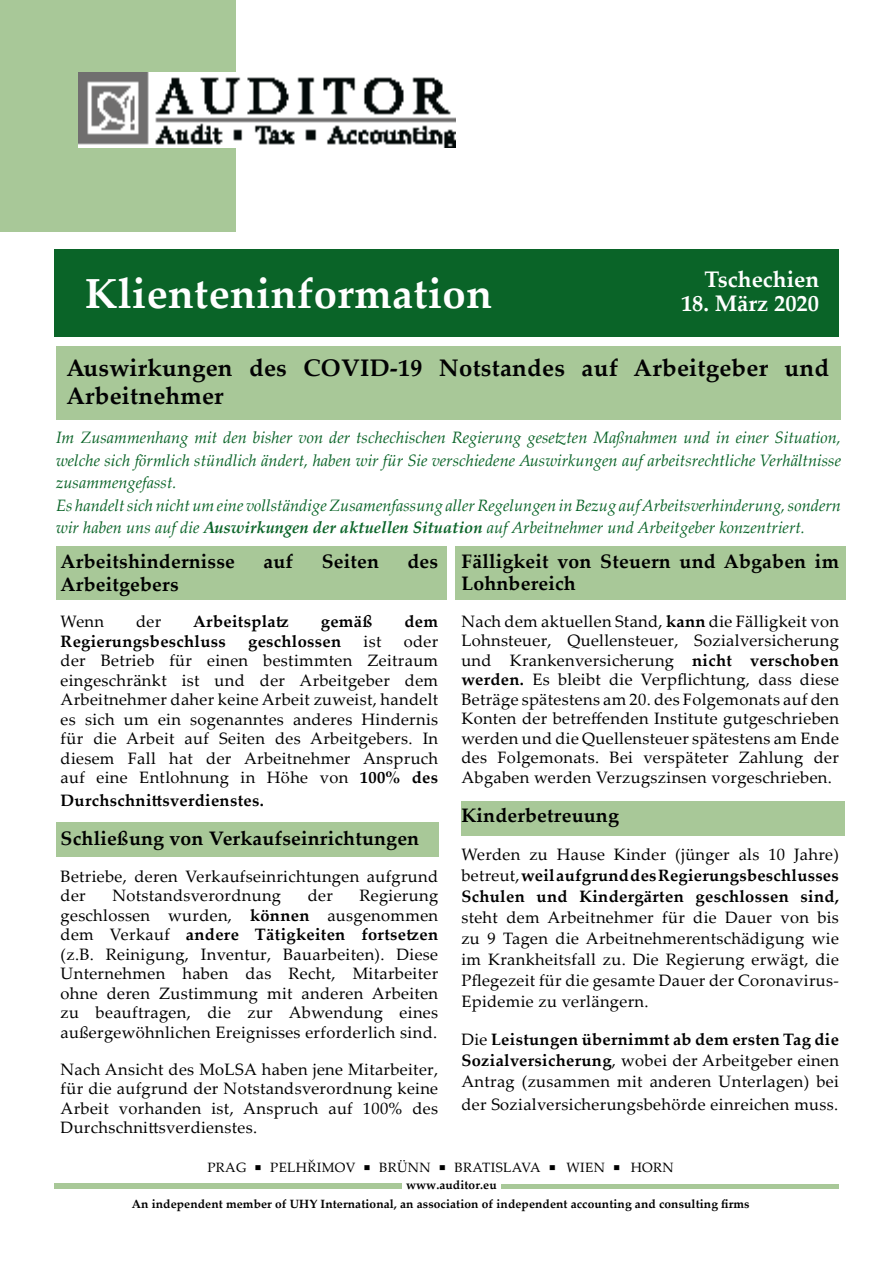
<style>
.page{position:relative;width:893px;height:1263px;background:#fff}
.page>*{position:absolute;margin:0;border:0;box-sizing:border-box;transform-origin:0 0}
.t1{font:700 42px "Palatino Linotype";letter-spacing:.01em;color:#fff}
.t2{font:700 24px/28.5px "Palatino Linotype";letter-spacing:.01em;color:#020203}
.t3{font:700 22.5px "Palatino Linotype";color:#fff}
.t4{font:700 19.5px/22.5px "Palatino Linotype";letter-spacing:.01em;color:#000}
.t5{font:16.5px/19.5px "Palatino Linotype";letter-spacing:.02em;color:#000;text-align:justify}
.t6{font:italic 16.5px/22.5px "Palatino Linotype";color:#0a6428}
.t7{font:700 16.5px/21px "Palatino Linotype";letter-spacing:.02em;color:#000;text-align:justify}
.t8{font:13.5px "Palatino Linotype";letter-spacing:.025em;color:#000}
.t9{font:700 12px/19px "Palatino Linotype";letter-spacing:.01em;color:#000}
.s1{font-weight:700}
.s2{font-weight:400}
.s3{font-size:22.5px}
</style>
<div class="page">
<div style="left:54px;top:250px;width:785px;height:87px;background:#0a6428"></div>
<div style="left:56px;top:546px;width:390px;height:54px;background:#a8c898"></div>
<div style="left:56px;top:822px;width:382px;height:35px;background:#a8c898"></div>
<div style="left:461px;top:801px;width:384px;height:35px;background:#a8c898"></div>
<div style="left:455px;top:546px;width:390px;height:54px;background:#a8c898"></div>
<div style="left:56px;top:347px;width:785px;height:73px;background:#a8c898"></div>
<div style="left:54px;top:1184px;width:347px;height:5px;background:#a8c898"></div>
<div style="left:501px;top:1184px;width:338px;height:5px;background:#a8c898"></div>
<div style="left:0;top:0;width:235px;height:232px;background:#a8c898"></div>
<img style="left:79px;top:73px;width:377px;height:75px">
<h1 class="t1" style="left:85px;top:264px;width:408px">Klienteninformation</h1>
<h3 class="t3" style="left:704px;top:263px;width:116px">Tschechien</h3>
<h3 class="t3" style="left:681px;top:287px;width:140px">18. März 2020</h3>
<h2 class="t2" style="left:66px;top:353px;width:764px">Auswirkungen des COVID-19 Notstandes auf Arbeitgeber und<br>Arbeitnehmer</h2>
<p class="t6" style="left:56px;top:425px;width:786px">Im Zusammenhang mit den bisher von der tschechischen Regierung gesetzten Maßnahmen und in einer Situation, welche sich förmlich stündlich ändert, haben wir für Sie verschiedene Auswirkungen auf arbeitsrechtliche Verhältnisse zusammengefasst.<br>Es handelt sich nicht um eine vollständige Zusamenfassung aller Regelungen in Bezug auf Arbeitsverhinderung, sondern wir haben uns auf die <span class="s1">Auswirkungen der aktuellen Situation</span> auf Arbeitnehmer und Arbeitgeber konzentriert.</p>
<p class="t4" style="left:61px;top:550px;width:176px">Arbeitshindernisse</p>
<p class="t4" style="left:264px;top:550px;width:31px">auf</p>
<p class="t4" style="left:322px;top:550px;width:59px">Seiten</p>
<p class="t4" style="left:407px;top:550px;width:32px">des</p>
<p class="t4" style="left:61px;top:572px;width:120px">Arbeitgebers</p>
<p class="t5" style="left:61px;top:611px;width:45px">Wenn</p>
<p class="t5" style="left:136px;top:611px;width:27px">der</p>
<p class="t7" style="left:193px;top:611px;width:97px">Arbeitsplatz</p>
<p class="t7" style="left:321px;top:611px;width:53px">gemäß</p>
<p class="t7" style="left:405px;top:611px;width:35px">dem</p>
<p class="t7" style="left:61px;top:630px;width:167px">Regierungsbeschluss</p>
<p class="t7" style="left:248px;top:630px;width:95px">geschlossen</p>
<p class="t5" style="left:364px;top:631px;width:19px">ist</p>
<p class="t5" style="left:61px;top:631px;width:379px;text-indent:343px">oder der Betrieb für einen bestimmten Zeitraum eingeschränkt ist und der Arbeitgeber dem Arbeitnehmer daher keine Arbeit zuweist, handelt es sich um ein sogenanntes anderes Hindernis für die Arbeit auf Seiten des Arbeitgebers. In diesem Fall hat der Arbeitnehmer Anspruch auf eine Entlohnung in Höhe von <span class="s1">100% des</span></p>
<p class="t7" style="left:61px;top:789px;width:205px">Durchschnittsverdienstes.</p>
<p class="t4" style="left:61px;top:827px;width:360px">Schließung von Verkaufseinrichtungen</p>
<p class="t5" style="left:61px;top:866px;width:379px">Betriebe, deren Verkaufseinrichtungen aufgrund der</p>
<p class="t5" style="left:112px;top:885px;width:170px">Notstandsverordnung</p>
<p class="t5" style="left:308px;top:885px;width:27px">der</p>
<p class="t5" style="left:61px;top:885px;width:379px;text-indent:299px">Regierung geschlossen wurden, <span class="s1">können</span> ausgenommen dem Verkauf <span class="s1">andere Tätigkeiten fortsetzen </span>(z.B. Reinigung, Inventur, Bauarbeiten). Diese Unternehmen haben das Recht, Mitarbeiter ohne deren Zustimmung mit anderen Arbeiten zu beauftragen, die zur Abwendung eines außergewöhnlichen Ereignisses erforderlich sind.</p>
<p class="t5" style="left:61px;top:1058px;width:379px">Nach Ansicht des MoLSA haben jene Mitarbeiter, für die aufgrund der Notstandsverordnung keine Arbeit vorhanden ist, Anspruch auf 100% des Durchschnittsverdienstes.</p>
<p class="t4" style="left:461px;top:549px;width:379px">Fälligkeit von Steuern und Abgaben im<br>Lohnbereich</p>
<p class="t5" style="left:461px;top:611px;width:379px">Nach dem aktuellen Stand, <span class="s1">kann</span> die Fälligkeit von Lohnsteuer, Quellensteuer, Sozialversicherung und Krankenversicherung <span class="s1">nicht verschoben werden.</span> Es bleibt die Verpflichtung, dass diese Beträge spätestens am 20. des Folgemonats auf den Konten der betreffenden Institute gutgeschrieben werden und die Quellensteuer spätestens am Ende des Folgemonats. Bei verspäteter Zahlung der Abgaben werden Verzugszinsen vorgeschrieben.</p>
<p class="t4" style="left:461px;top:804px;width:159px">Kinderbetreuung</p>
<p class="t7" style="left:461px;top:844px;width:379px"><span class="s2">Werden zu Hause Kinder (jünger als 10 Jahre) betreut,</span> weil aufgrund des Regierungsbeschlusses Schulen und Kindergärten geschlossen sind,</p>
<p class="t5" style="left:461px;top:907px;width:379px;line-height:21px">steht dem Arbeitnehmer für die Dauer von bis zu 9 Tagen die Arbeitnehmerentschädigung wie im Krankheitsfall zu. Die Regierung erwägt, die Pflegezeit für die gesamte Dauer der Coronavirus-Epidemie zu verlängern.</p>
<p class="t5" style="left:461px;top:1029px;width:379px;line-height:21px">Die <span class="s1">Leistungen übernimmt ab dem ersten Tag die Sozialversicherung</span>, wobei der Arbeitgeber einen Antrag (zusammen mit anderen Unterlagen) bei</p>
<p class="t5" style="left:461px;top:1094px;width:378px">der Sozialversicherungsbehörde einreichen muss.</p>
<p class="t8" style="left:207px;top:1158px;width:468px">PRAG <span class="s3">▪</span> PELHŘIMOV <span class="s3">▪</span> BRÜNN <span class="s3">▪</span> BRATISLAVA <span class="s3">▪</span> WIEN <span class="s3">▪</span> HORN</p>
<p class="t9" style="left:132px;top:1175px;width:619px;text-indent:274px">www.auditor.eu<br>An independent member of UHY International, an association of independent accounting and consulting firms</p>
</div>
